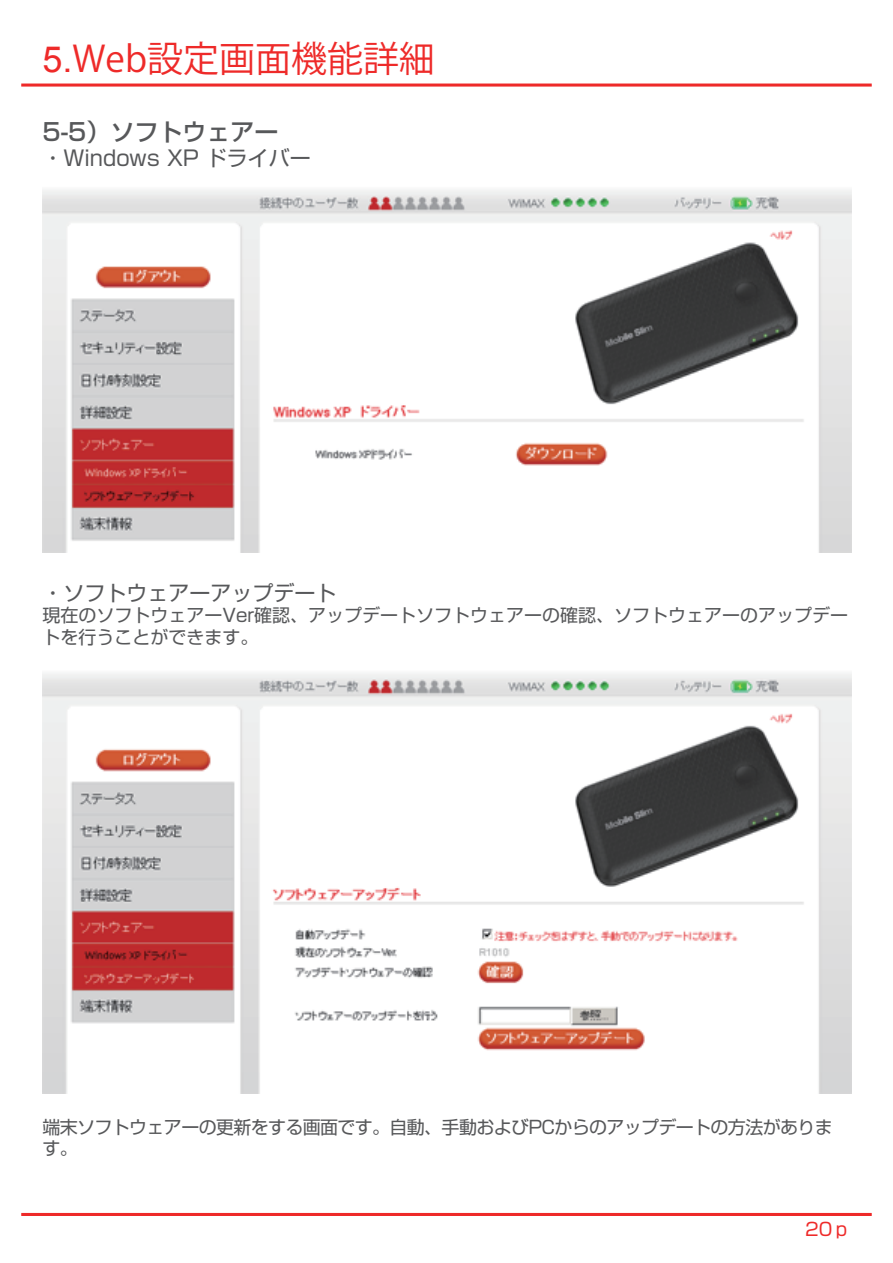
<style>
.page{position:relative;width:893px;height:1263px;background:#fff}
.page>*{position:absolute;margin:0;border:0;box-sizing:border-box;transform-origin:0 0}
.t1{font:36px "Koz Go Pro";color:#ee2a29}
.t2{font:500 24px "Shin Go Pro";color:#57585a}
.t3{font:21px "Shin Go Pro";color:#57585a}
.t4{font:18px/21.6px "Shin Go Pro";color:#57585a}
.t5{font:18px/21.6px "Shin Go Pro";letter-spacing:-.035em;color:#57585a}
.t6{font:18px "Shin Go Pro";color:#ee2a29}
.s1{font-family:"Arial"}
</style>
<div class="page">
<hr style="left:21px;top:84px;width:851px;height:3px;background:#ee2a29">
<hr style="left:21px;top:1213px;width:851px;height:3px;background:#ee2a29">
<img style="left:43px;top:190px;width:808px;height:362px">
<img style="left:43px;top:673px;width:808px;height:421px">
<p class="t1" style="left:43px;top:36px;width:394px"><span class="s1">5.</span>Web設定画面機能詳細</p>
<p class="t2" style="left:43px;top:112px;width:237px">5-5）ソフトウェアー</p>
<p class="t3" style="left:43px;top:141px;width:270px">・Windows XP ドライバー</p>
<p class="t3" style="left:43px;top:575px;width:295px">・ソフトウェアーアップデート</p>
<p class="t4" style="left:43px;top:602px;width:807px">現在のソフトウェアーVer確認、アップデートソフトウェアーの確認、ソフトウェアーのアップデートを行うことができます。</p>
<p class="t5" style="left:43px;top:1114px;width:792px">端末ソフトウェアーの更新をする画面です。自動、手動およびPCからのアップデートの方法があります。</p>
<p class="t6" style="left:805px;top:1214px;width:47px">20ｐ</p>
</div>
